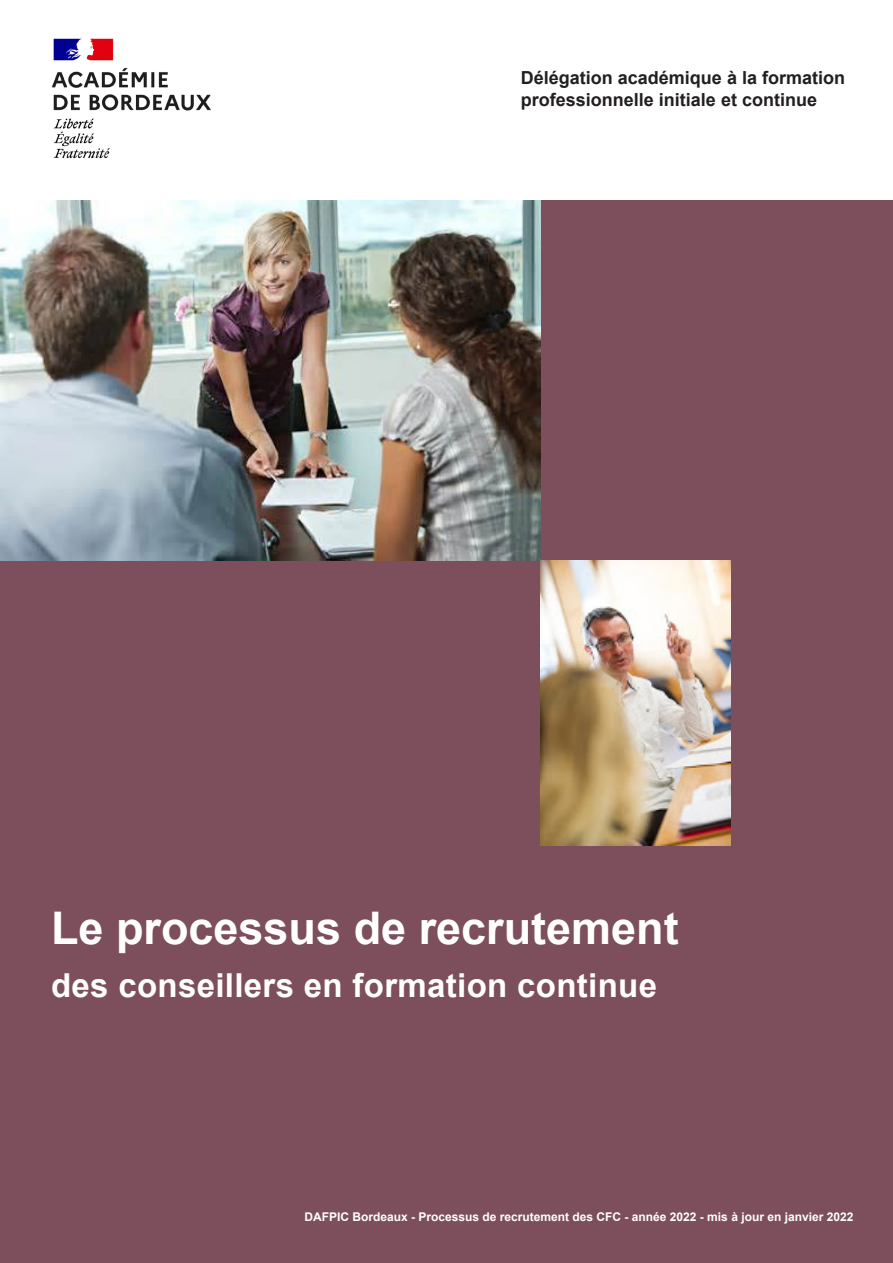
<style>
.page{position:relative;width:893px;height:1263px;background:#fff}
.page>*{position:absolute;margin:0;border:0;box-sizing:border-box;transform-origin:0 0}
.t1{font:700 45px "Arial";color:#fff}
.t2{font:700 33px "Arial";letter-spacing:.01em;color:#fff}
.t3{font:700 18px "Arial";color:#231f20}
.t4{font:700 12px "Arial";color:#fff}
</style>
<div class="page">
<div style="left:0;top:731px;width:893px;height:532px;background:#7d4e5b"></div>
<div style="left:0;top:201px;width:893px;height:531px;background:#7d4e5b"></div>
<img style="left:540px;top:561px;width:190px;height:285px">
<img style="left:0;top:201px;width:540px;height:360px">
<img style="left:52px;top:38px;width:159px;height:121px">
<p class="t3" style="left:521px;top:65px;width:326px">Délégation académique à la formation</p>
<p class="t3" style="left:521px;top:87px;width:298px">professionnelle initiale et continue</p>
<p class="t1" style="left:51px;top:897px;width:629px">Le processus de recrutement</p>
<p class="t2" style="left:51px;top:962px;width:608px">des conseillers en formation continue</p>
<p class="t4" style="left:304px;top:1208px;width:550px">DAFPIC Bordeaux - Processus de recrutement des CFC - année 2022 - mis à jour en janvier 2022</p>
</div>
